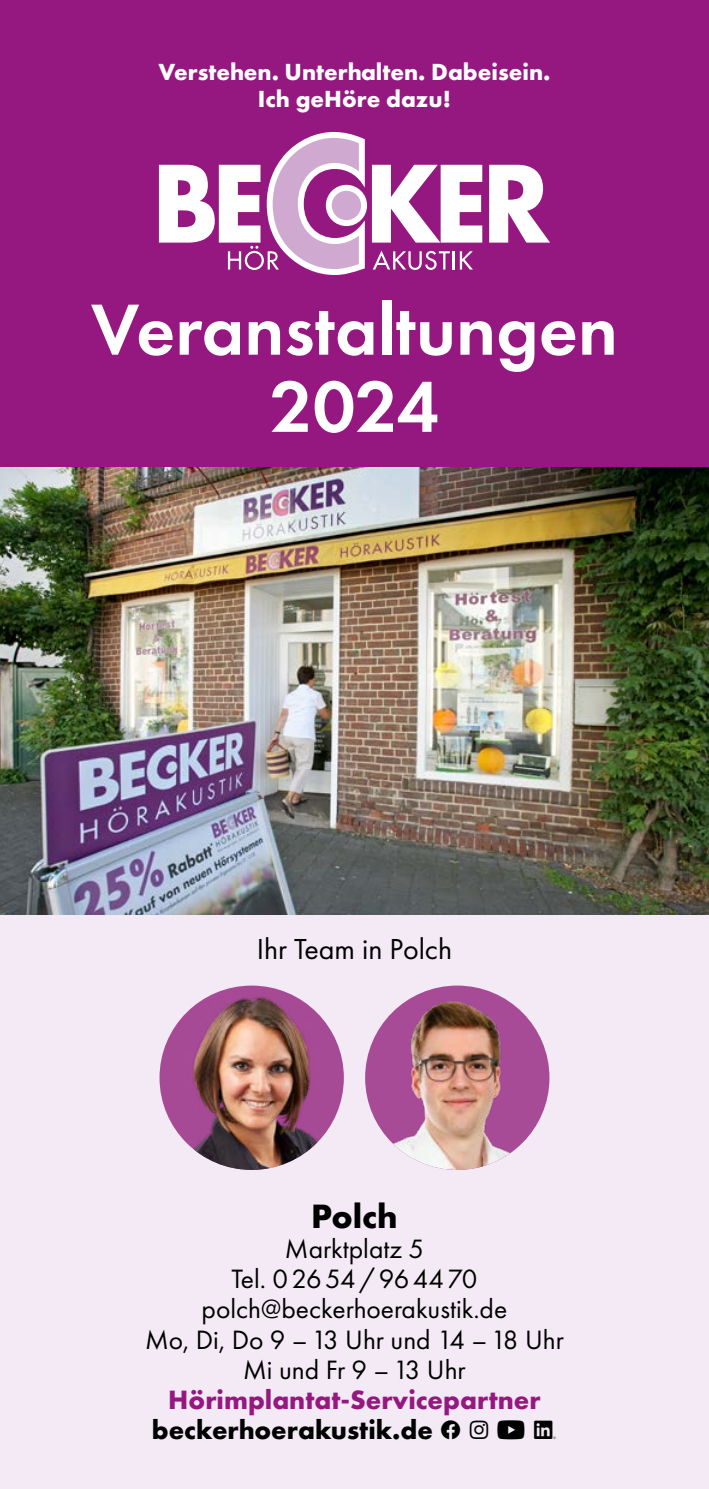
<style>
.page{position:relative;width:709px;height:1489px;background:#fff}
.page>*{position:absolute;margin:0;border:0;box-sizing:border-box;transform-origin:0 0}
.t1{font:600 75px/77px "Futura PT";color:#fff;text-align:center}
.t2{font:700 35px "Futura PT";color:#000}
.t3{font:30px "Futura PT";color:#000}
.t4{font:27.5px/30.2px "Futura PT";color:#000;text-align:center}
.t5{font:700 27.5px "Futura PT";color:#951881}
.t6{font:700 27.5px "Futura PT";color:#000}
.t7{font:700 24.25px/26.5px "Futura PT";color:#fff;text-align:center}
</style>
<div class="page">
<div style="left:0;top:624px;width:709px;height:864px;background:#f3eaf5"></div>
<img style="left:0;top:466px;width:709px;height:448px">
<img style="left:159px;top:985px;width:185px;height:184px;border-radius:92px">
<img style="left:365px;top:985px;width:184px;height:184px;border-radius:92px">
<div style="left:0;top:0;width:709px;height:466px;background:#951881"></div>
<svg style="left:372px;top:165px;width:110px;height:77px"></svg>
<svg style="left:489px;top:165px;width:61px;height:77px"></svg>
<svg style="left:373px;top:250px;width:100px;height:20px"></svg>
<div style="left:326px;top:185px;width:41px;height:41px;background:#fff;border-radius:50%"></div>
<svg style="left:159px;top:132px;width:206px;height:143px"></svg>
<p class="t7" style="left:158px;top:58px;width:393px">Verstehen. Unterhalten. Dabeisein.<br>Ich geHöre dazu!</p>
<h1 class="t1" style="left:91px;top:290px;width:528px">Veranstaltungen<br>2024</h1>
<p class="t3" style="left:257px;top:931px;width:197px">Ihr Team in Polch</p>
<p class="t2" style="left:311px;top:1193px;width:88px">Polch</p>
<p class="t4" style="left:145px;top:1233px;width:420px">Marktplatz 5<br>Tel. 02654/964470 polch@beckerhoerakustik.de<br>Mo, Di, Do 9 –13 Uhr und 14 –18 Uhr<br>Mi und Fr 9 –13 Uhr</p>
<p class="t5" style="left:168px;top:1381px;width:374px">Hörimplantat-Servicepartner</p>
<p class="t6" style="left:152px;top:1412px;width:283px">beckerhoerakustik.de</p>
</div>
